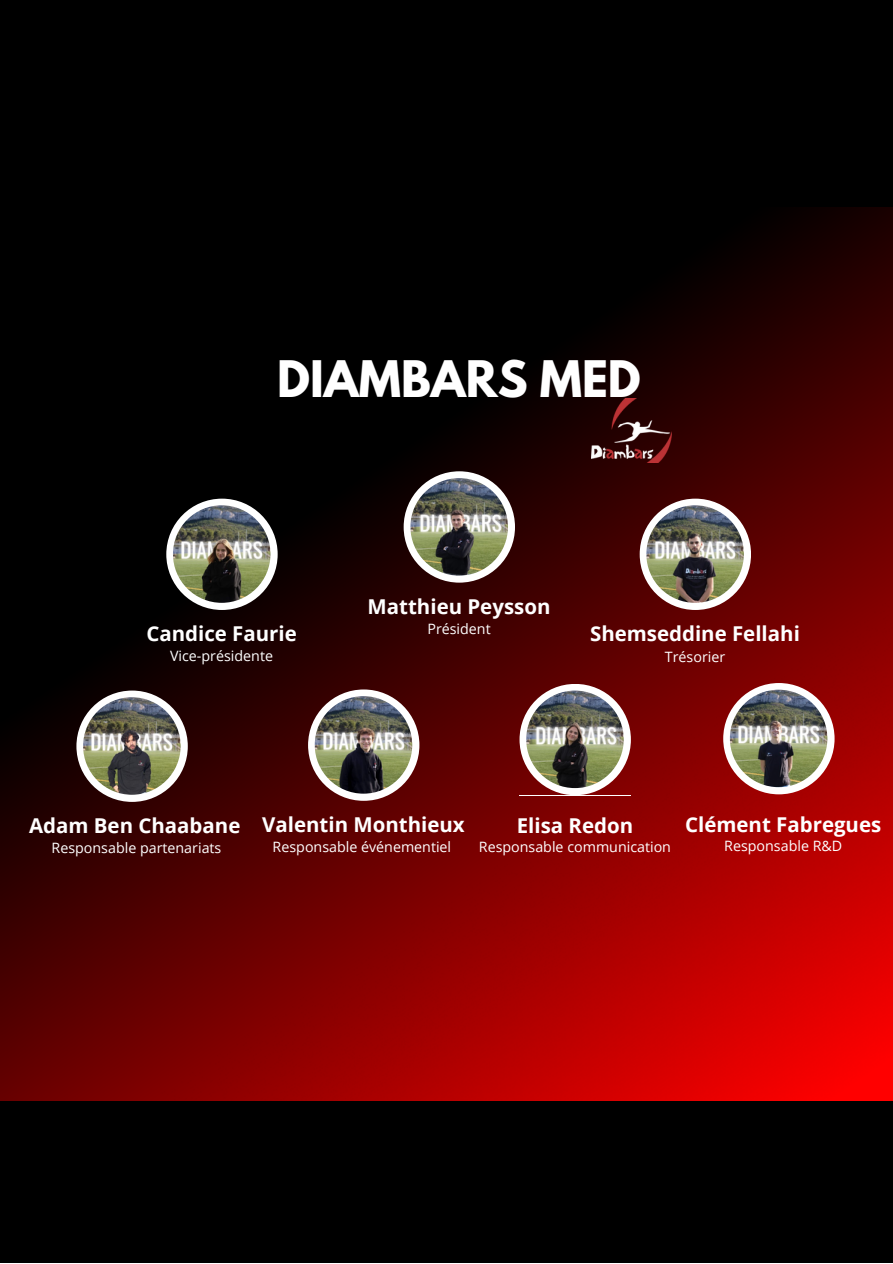
<style>
.page{position:relative;width:893px;height:1264px;background:#fff}
.page>*{position:absolute;margin:0;border:0;box-sizing:border-box;transform-origin:0 0}
.t1{font:700 44.55px "League Spartan";color:#fff}
.t2{font:700 20.4px "Open Sans";color:#fff}
.t3{font:14.25px "Open Sans";color:#fff}
</style>
<div class="page">
<div style="left:0;top:0;width:892px;height:1262px;background:#000"></div>
<img style="left:0;top:208px;width:892px;height:892px">
<svg style="left:519px;top:684px;width:112px;height:111px;background:#ae7271"></svg>
<img style="left:526px;top:690px;width:97px;height:98px;border-radius:49px">
<svg style="left:639px;top:498px;width:112px;height:112px;background:#9d6f6f"></svg>
<svg style="left:723px;top:683px;width:111px;height:111px;background:#c27272"></svg>
<img style="left:646px;top:505px;width:97px;height:98px;border-radius:50%">
<svg style="left:166px;top:498px;width:111px;height:112px"></svg>
<img style="left:173px;top:505px;width:97px;height:98px;border-radius:50%">
<svg style="left:403px;top:471px;width:112px;height:111px;background:#837272"></svg>
<img style="left:410px;top:478px;width:98px;height:97px;border-radius:50%">
<img style="left:729px;top:689px;width:98px;height:98px;border-radius:50%">
<svg style="left:76px;top:690px;width:112px;height:112px;background:#817170"></svg>
<img style="left:83px;top:697px;width:97px;height:97px;border-radius:50%">
<svg style="left:308px;top:689px;width:111px;height:111px;background:#9b7574"></svg>
<img style="left:315px;top:696px;width:97px;height:97px;border-radius:50%">
<img style="left:591px;top:398px;width:80px;height:64px">
<p class="t1" style="left:277px;top:357px;width:365px">DIAMBARS MED</p>
<p class="t2" style="left:146px;top:619px;width:152px">Candice Faurie</p>
<p class="t3" style="left:170px;top:645px;width:104px">Vice-présidente</p>
<p class="t2" style="left:367px;top:592px;width:184px">Matthieu Peysson</p>
<p class="t3" style="left:427px;top:618px;width:65px">Président</p>
<p class="t2" style="left:590px;top:619px;width:211px">Shemseddine Fellahi</p>
<p class="t3" style="left:665px;top:646px;width:62px">Trésorier</p>
<p class="t2" style="left:29px;top:811px;width:213px">Adam Ben Chaabane</p>
<p class="t3" style="left:52px;top:837px;width:171px">Responsable partenariats</p>
<p class="t2" style="left:262px;top:810px;width:204px">Valentin Monthieux</p>
<p class="t3" style="left:272px;top:836px;width:180px">Responsable événementiel</p>
<p class="t2" style="left:516px;top:811px;width:118px">Elisa Redon</p>
<p class="t3" style="left:479px;top:836px;width:194px">Responsable communication</p>
<p class="t2" style="left:685px;top:810px;width:198px">Clément Fabregues</p>
<p class="t3" style="left:724px;top:835px;width:120px">Responsable R&amp;D</p>
</div>
